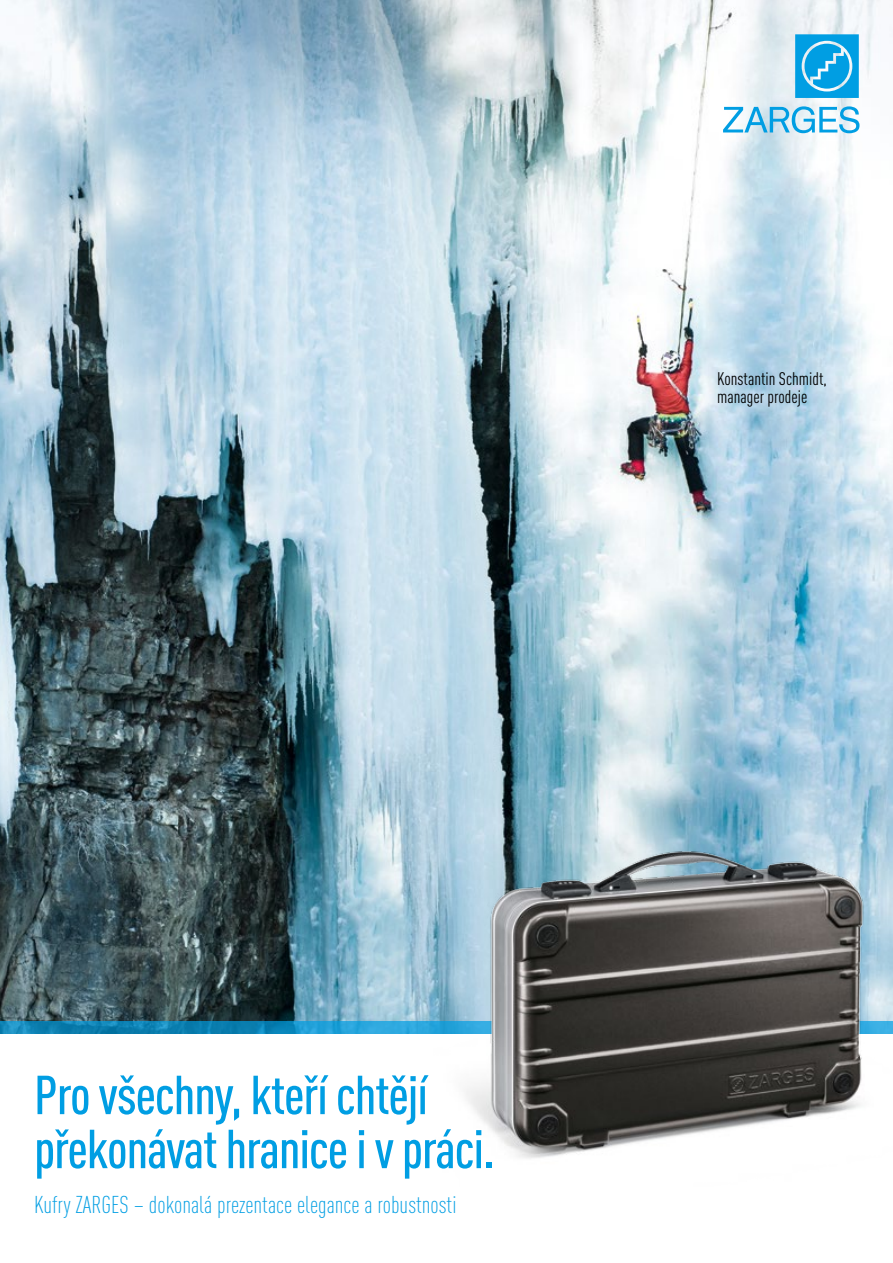
<style>
.page{position:relative;width:893px;height:1263px;background:#fff}
.page>*{position:absolute;margin:0;border:0;box-sizing:border-box;transform-origin:0 0}
.t1{font:500 condensed 54px/54px "DIN Pro";letter-spacing:-.02em;color:#009ee3}
.t2{font:300 condensed 24px "DIN Pro";color:#009ee3}
.t3{font:condensed 18px/18px "DIN Pro";color:#000}
</style>
<div class="page">
<img style="left:0;top:0;width:893px;height:1021px">
<svg style="left:0;top:1021px;width:434px;height:12px;background:#158cc0"></svg>
<img style="left:434px;top:823px;width:459px;height:336px">
<svg style="left:795px;top:34px;width:64px;height:64px;background:#26abe5"></svg>
<svg style="left:723px;top:106px;width:136px;height:27px"></svg>
<p class="t3" style="left:717px;top:368px;width:111px">Konstantin Schmidt, manager prodeje</p>
<h1 class="t1" style="left:34px;top:1063px;width:462px">Pro všechny, kteří chtějí překonávat hranice i v práci.</h1>
<p class="t2" style="left:34px;top:1188px;width:424px">Kufry ZARGES – dokonalá prezentace elegance a robustnosti</p>
</div>
